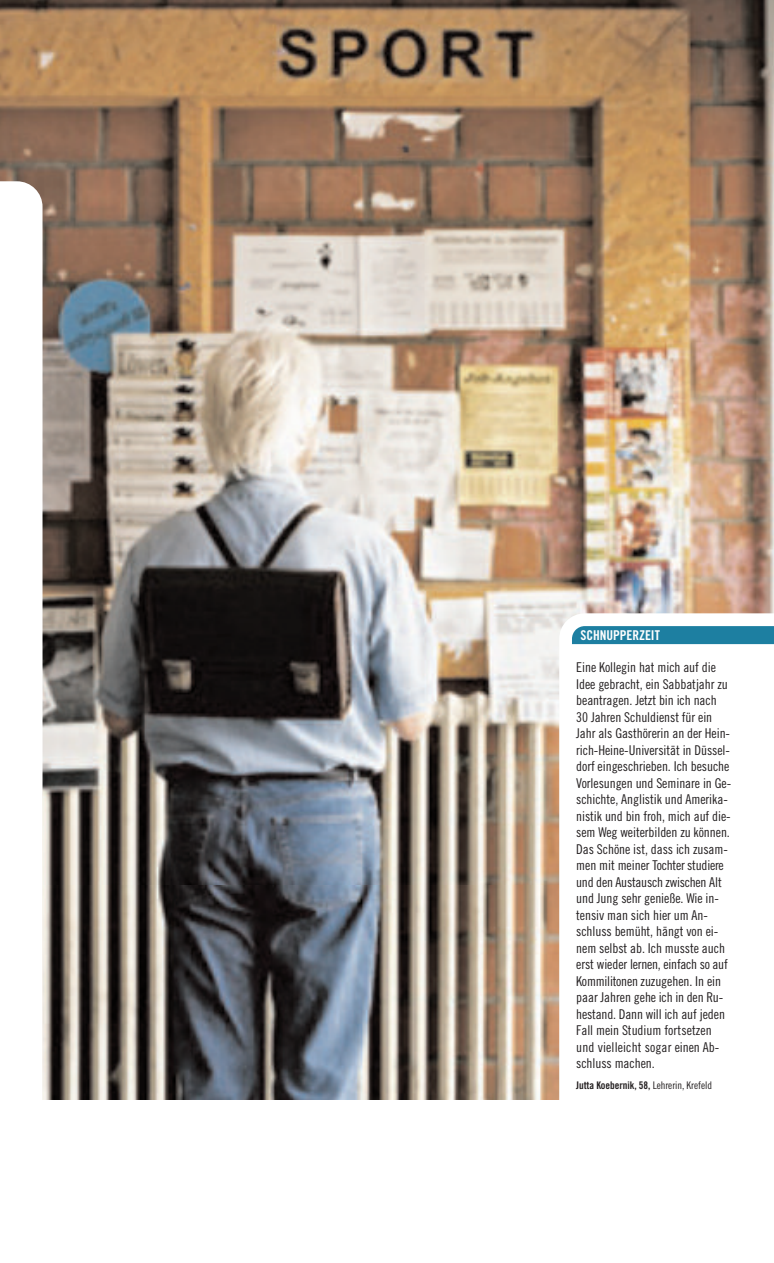
<style>
.page{position:relative;width:774px;height:1263px;background:#fff}
.page>*{position:absolute;margin:0;border:0;box-sizing:border-box;transform-origin:0 0}
.t1{font:13.5px/16.5px "Trade Gothic Cond Eighteen";letter-spacing:-.005em;color:#231f20}
.t2{font:13.5px "Trade Gothic Bold Cond Twenty";letter-spacing:-.005em;color:#fff}
.t3{font:10.5px "Trade Gothic Bold Cond Twenty";letter-spacing:-.005em;color:#231f20}
.s1{font-family:"Trade Gothic Cond Eighteen"}
</style>
<div class="page">
<img style="left:0;top:0;width:774px;height:1099px">
<svg style="left:559px;top:613px;width:215px;height:487px"></svg>
<svg style="left:0;top:181px;width:43px;height:919px"></svg>
<div style="left:572px;top:626px;width:202px;height:18px;background:#1d7fa1"></div>
<p class="t2" style="left:580px;top:630px;width:81px">SCHNUPPERZEIT</p>
<p class="t1" style="left:576px;top:660px;width:156px">Eine Kollegin hat mich auf die<br>Idee gebracht, ein Sabbatjahr zu beantragen. Jetzt bin ich nach<br>30 Jahren Schuldienst für ein<br>Jahr als Gasthörerin an der Hein&shy;rich-Heine-Universität in Düssel&shy;dorf eingeschrieben. Ich besuche<br>Vorlesungen und Seminare in Ge&shy;schichte, Anglistik und Amerika&shy;nistik und bin froh, mich auf die&shy;sem Weg weiterbilden zu können.<br>Das Schöne ist, dass ich zusam&shy;men mit meiner Tochter studiere und den Austausch zwischen Alt und Jung sehr genieße. Wie in&shy;tensiv man sich hier um An&shy;schluss bemüht, hängt von ei&shy;nem selbst ab. Ich musste auch erst wieder lernen, einfach so auf<br>Kommilitonen zuzugehen. In ein paar Jahren gehe ich in den Ru&shy;hestand. Dann will ich auf jeden<br>Fall mein Studium fortsetzen und vielleicht sogar einen Ab&shy;schluss machen.</p>
<p class="t3" style="left:576px;top:1082px;width:137px">Jutta Koebernik, 58, <span class="s1">Lehrerin, Krefeld</span></p>
</div>
